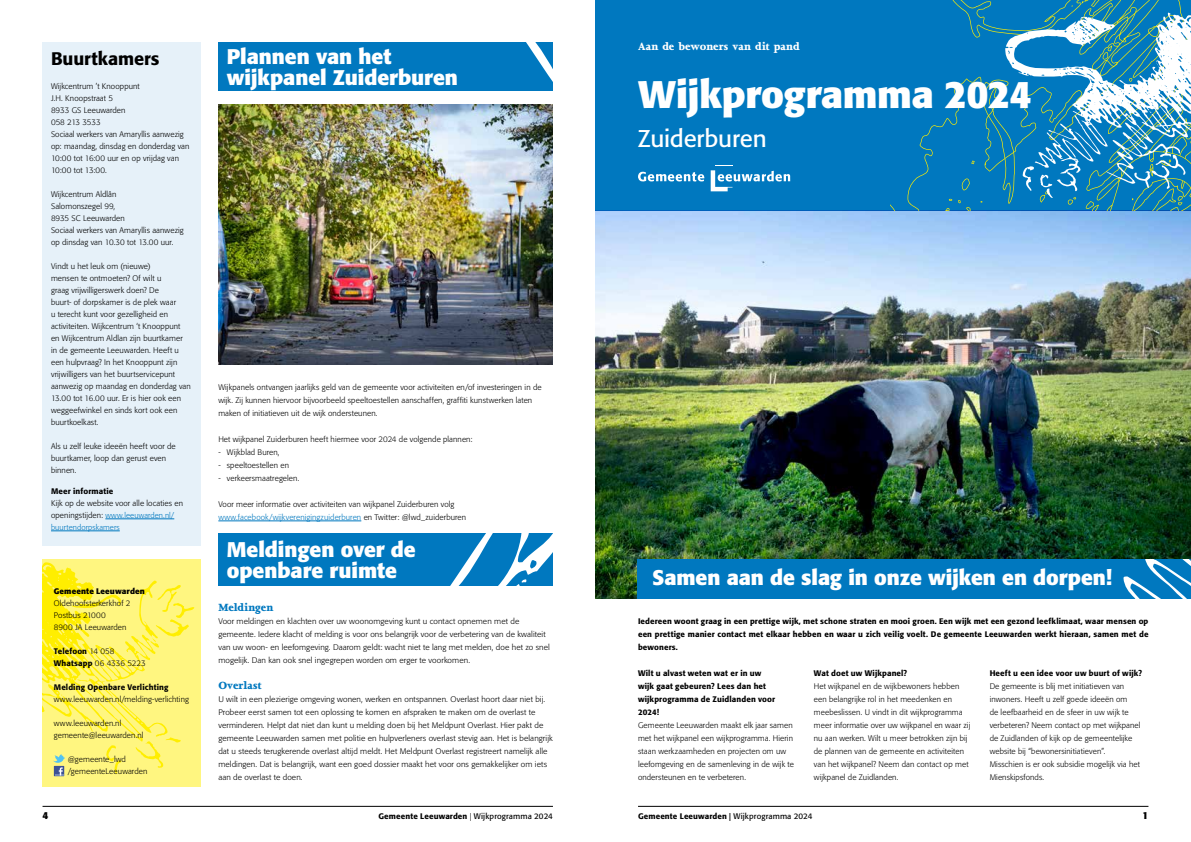
<style>
.page{position:relative;width:1191px;height:842px;background:#fff}
.page>*{position:absolute;margin:0;border:0;box-sizing:border-box;transform-origin:0 0}
.t1{font:700 38px "Formata";letter-spacing:-.01em;color:#fff}
.t2{font:24px "Formata";letter-spacing:-.01em;color:#fff}
.t3{font:700 21px/21px "Formata";letter-spacing:-.005em;color:#fff}
.t4{font:500 18px "Formata";color:#000}
.t5{font:800 12px "Joanna MT Std";color:#fff}
.t6{font:800 12px "Joanna MT Std";letter-spacing:.005em;color:#0078bf}
.t7{font:700 10px "Formata";color:#000}
.t8{font:300 8px/13px "Formata";letter-spacing:.01em;color:#000}
.t9{font:500 8px/13px "Formata";letter-spacing:.015em;color:#000}
.t10{font:700 8px "Formata";letter-spacing:.015em;color:#000}
.t11{font:300 7.8px/12px "Formata";letter-spacing:.015em;color:#0078bf}
.s1{font-size:8px;color:#000}
.s2{font-weight:300}
.s3{color:#0078bf}
.s4{font-weight:400}
</style>
<div class="page">
<hr style="left:638px;top:806px;width:510px;height:1px;background:#000">
<hr style="left:43px;top:806px;width:510px;height:1px;background:#000">
<img style="left:595px;top:210px;width:596px;height:388px">
<div style="left:595px;top:0;width:596px;height:210px;background:#0078bf"></div>
<svg style="left:638px;top:172px;width:66px;height:10px"></svg>
<svg style="left:710px;top:170px;width:80px;height:21px"></svg>
<div style="left:638px;top:559px;width:553px;height:39px;background:#0078bf"></div>
<svg style="left:1123px;top:559px;width:68px;height:39px"></svg>
<img style="left:218px;top:104px;width:335px;height:260px">
<hr style="left:218px;top:521px;width:143px;height:1px;background:#0078bf">
<div style="left:218px;top:43px;width:335px;height:48px;background:#0078bf"></div>
<svg style="left:526px;top:43px;width:27px;height:39px"></svg>
<svg style="left:944px;top:0;width:247px;height:210px"></svg>
<div style="left:218px;top:533px;width:335px;height:52px;background:#0078bf"></div>
<svg style="left:451px;top:533px;width:102px;height:52px"></svg>
<div style="left:43px;top:42px;width:158px;height:504px;background:#e6f1f9"></div>
<hr style="left:105px;top:519px;width:69px;height:1px;background:#0078bf">
<hr style="left:51px;top:531px;width:69px;height:1px;background:#0078bf">
<div style="left:43px;top:559px;width:158px;height:227px;background:#fff680"></div>
<svg style="left:43px;top:562px;width:151px;height:213px"></svg>
<h3 class="t4" style="left:51px;top:48px;width:110px">Buurtkamers</h3>
<p class="t8" style="left:51px;top:81px;width:140px;line-height:12px">Wijkcentrum ’t Knooppunt<br>J.H. Knoopstraat 5<br>8933 GS Leeuwarden<br>058 213 3533<br>Sociaal werkers van Amaryllis aanwezig op: maandag, dinsdag en donderdag van<br>10:00 tot 16:00 uur en op vrijdag van<br>10:00 tot 13:00.</p>
<p class="t8" style="left:51px;top:189px;width:134px;line-height:12px">Wijkcentrum Aldlân<br>Salomonszegel 99,<br>8935 SC Leeuwarden<br>Sociaal werkers van Amaryllis aanwezig op dinsdag van 10.30 tot 13.00 uur.</p>
<p class="t8" style="left:51px;top:261px;width:141px;line-height:12px">Vindt u het leuk om (nieuwe)<br>mensen te ontmoeten? Of wilt u<br>graag vrijwilligerswerk doen? De<br>buurt- of dorpskamer is de plek waar<br>u terecht kunt voor gezelligheid en activiteiten. Wijkcentrum ‘t Knooppunt en Wijkcentrum Aldlan zijn buurtkamer<br>in de gemeente Leeuwarden. Heeft u een hulpvraag? In het Knooppunt zijn vrijwilligers van het buurtservicepunt aanwezig op maandag en donderdag van 13.00 tot 16.00 uur. Er is hier ook een weggeefwinkel en sinds kort ook een buurtkoelkast.</p>
<p class="t8" style="left:51px;top:441px;width:126px;line-height:12px">Als u zelf leuke ideeën heeft voor de buurtkamer, loop dan gerust even binnen.</p>
<p class="t9" style="left:51px;top:485px;width:64px">Meer informatie</p>
<p class="t8" style="left:51px;top:497px;width:134px">Kijk op de website voor alle locaties en</p>
<p class="t11" style="left:51px;top:509px;width:125px"><span class="s1">openingstijden:</span> www.leeuwarden.nl/ buurtendorpskamers</p>
<p class="t10" style="left:54px;top:586px;width:92px">Gemeente Leeuwarden</p>
<p class="t8" style="left:54px;top:597px;width:78px;line-height:12px">Oldehoofsterkerkhof 2<br>Postbus 21000<br>8900 JA Leeuwarden</p>
<p class="t9" style="left:54px;top:645px;width:93px;line-height:12px">Telefoon <span class="s2">14 058<br></span>Whatsapp <span class="s2">06 4336 5223</span></p>
<p class="t9" style="left:54px;top:681px;width:116px">Melding Openbare Verlichting</p>
<p class="t8" style="left:54px;top:693px;width:136px">www.leeuwarden.nl/melding-verlichting</p>
<p class="t8" style="left:54px;top:717px;width:91px;line-height:12px">www.leeuwarden.nl gemeente@leeuwarden.nl</p>
<p class="t8" style="left:68px;top:753px;width:81px;line-height:12px">@gemeente_lwd /gemeenteLeeuwarden</p>
<p class="t7" style="left:43px;top:809px;width:7px">4</p>
<h3 class="t3" style="left:227px;top:46px;width:233px">Plannen van het wijkpanel Zuiderburen</h3>
<h3 class="t5" style="left:638px;top:40px;width:163px">Aan de bewoners van dit pand</h3>
<h1 class="t1" style="left:638px;top:71px;width:395px">Wijkprogramma 2024</h1>
<h2 class="t2" style="left:638px;top:124px;width:130px">Zuiderburen</h2>
<p class="t8" style="left:218px;top:381px;width:325px">Wijkpanels ontvangen jaarlijks geld van de gemeente voor activiteiten en/of investeringen in de wijk. Zij kunnen hiervoor bijvoorbeeld speeltoestellen aanschaffen, graffiti kunstwerken laten maken of initiatieven uit de wijk ondersteunen.</p>
<p class="t8" style="left:218px;top:433px;width:256px">Het wijkpanel Zuiderburen heeft hiermee voor 2024 de volgende plannen:</p>
<p class="t8" style="left:218px;top:446px;width:63px">- Wijkblad Buren,</p>
<p class="t8" style="left:218px;top:459px;width:72px">- speeltoestellen en</p>
<p class="t8" style="left:218px;top:472px;width:83px">- verkeersmaatregelen.</p>
<p class="t8" style="left:218px;top:498px;width:249px">Voor meer informatie over activiteiten van wijkpanel Zuiderburen volg <span class="s3">www.facebook/wijkverenigingzuiderburen</span> en Twitter: @lwd_zuiderburen</p>
<h3 class="t3" style="left:227px;top:539px;width:190px">Meldingen over de openbare ruimte</h3>
<h3 class="t6" style="left:218px;top:601px;width:56px">Meldingen</h3>
<p class="t8" style="left:218px;top:615px;width:333px">Voor meldingen en klachten over uw woonomgeving kunt u contact opnemen met de gemeente. Iedere klacht of melding is voor ons belangrijk voor de verbetering van de kwaliteit van uw woon- en leefomgeving. Daarom geldt: wacht niet te lang met melden, doe het zo snel mogelijk. Dan kan ook snel ingegrepen worden om erger te voorkomen.</p>
<h3 class="t6" style="left:218px;top:679px;width:45px">Overlast</h3>
<p class="t8" style="left:218px;top:693px;width:336px">U wilt in een plezierige omgeving wonen, werken en ontspannen. Overlast hoort daar niet bij.<br>Probeer eerst samen tot een oplossing te komen en afspraken te maken om de overlast te verminderen. Helpt dat niet dan kunt u melding doen bij het Meldpunt Overlast. Hier pakt de gemeente Leeuwarden samen met politie en hulpverleners overlast stevig aan. Het is belangrijk dat u steeds terugkerende overlast altijd meldt. Het Meldpunt Overlast registreert namelijk alle meldingen. Dat is belangrijk, want een goed dossier maakt het voor ons gemakkelijker om iets aan de overlast te doen.</p>
<h3 class="t3" style="left:652px;top:567px;width:461px">Samen aan de slag in onze wijken en dorpen!</h3>
<p class="t9" style="left:638px;top:615px;width:512px;text-align:justify">Iedereen woont graag in een prettige wijk, met schone straten en mooi groen. Een wijk met een gezond leefklimaat, waar mensen op een prettige manier contact met elkaar hebben en waar u zich veilig voelt. De gemeente Leeuwarden werkt hieraan, samen met de bewoners.</p>
<p class="t9" style="left:638px;top:667px;width:139px">Wilt u alvast weten wat er in uw wijk gaat gebeuren? Lees dan het wijkprogramma de Zuidlanden voor<br>2024!</p>
<p class="t8" style="left:638px;top:719px;width:157px">Gemeente Leeuwarden maakt elk jaar samen met het wijkpanel een wijkprogramma. Hierin staan werkzaamheden en projecten om uw leefomgeving en de samenleving in de wijk te ondersteunen en te verbeteren.</p>
<p class="t9" style="left:814px;top:667px;width:95px">Wat doet uw Wijkpanel?</p>
<p class="t8" style="left:814px;top:680px;width:158px">Het wijkpanel en de wijkbewoners hebben een belangrijke rol in het meedenken en meebeslissen. U vindt in dit wijkprogramma meer informatie over uw wijkpanel en waar zij nu aan werken. Wilt u meer betrokken zijn bij de plannen van de gemeente en activiteiten van het wijkpanel? Neem dan contact op met wijkpanel de Zuidlanden.</p>
<p class="t9" style="left:989px;top:667px;width:154px">Heeft u een idee voor uw buurt of wijk?</p>
<p class="t8" style="left:989px;top:680px;width:152px">De gemeente is blij met initiatieven van inwoners. Heeft u zelf goede ideeën om<br>de leefbaarheid en de sfeer in uw wijk te verbeteren? Neem contact op met wijkpanel de Zuidlanden of kijk op de gemeentelijke website bij “bewonersinitiatieven”.<br>Misschien is er ook subsidie mogelijk via het Mienskipsfonds.</p>
<p class="t9" style="left:378px;top:810px;width:176px">Gemeente Leeuwarden <span class="s2">|</span> <span class="s4">Wijkprogramma 2024</span></p>
<p class="t9" style="left:638px;top:810px;width:176px">Gemeente Leeuwarden | <span class="s4">Wijkprogramma 2024</span></p>
<p class="t7" style="left:1142px;top:809px;width:7px">1</p>
</div>
